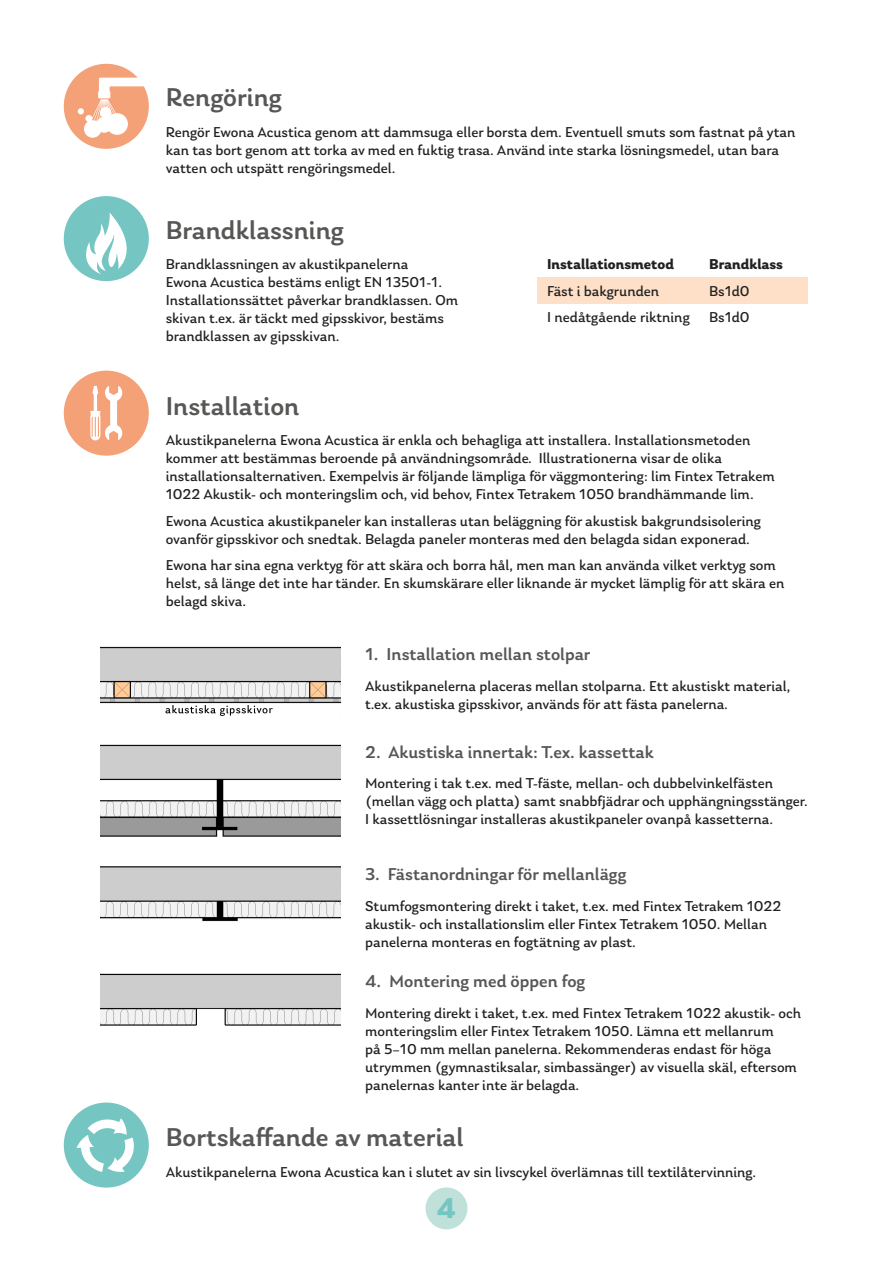
<style>
.page{position:relative;width:893px;height:1263px;background:#fff}
.page>*{position:absolute;margin:0;border:0;box-sizing:border-box;transform-origin:0 0}
.t1{font:700 30px "Laca";color:#75c6c3}
.t2{font:500 27px "Laca";color:#575756}
.t3{font:500 18px "Laca";color:#575756}
.t4{font:15px/18px "Laca";color:#212121}
.t5{font:700 15px "Laca";color:#212121}
</style>
<div class="page">
<div style="left:537px;top:277px;width:271px;height:27px;background:#fde0c7"></div>
<svg style="left:64px;top:196px;width:85px;height:85px"></svg>
<div style="left:425px;top:1187px;width:42px;height:42px;background:#c0e1d9;border-radius:50%"></div>
<img style="left:101px;top:646px;width:240px;height:70px">
<img style="left:101px;top:744px;width:240px;height:93px">
<img style="left:101px;top:866px;width:240px;height:55px">
<img style="left:101px;top:973px;width:240px;height:53px">
<svg style="left:64px;top:371px;width:85px;height:85px"></svg>
<svg style="left:64px;top:1102px;width:85px;height:85px"></svg>
<svg style="left:64px;top:64px;width:85px;height:85px"></svg>
<h2 class="t2" style="left:166px;top:82px;width:118px">Rengöring</h2>
<p class="t4" style="left:166px;top:123px;width:631px">Rengör Ewona Acustica genom att dammsuga eller borsta dem. Eventuell smuts som fastnat på ytan kan tas bort genom att torka av med en fuktig trasa. Använd inte starka lösningsmedel, utan bara vatten och utspätt rengöringsmedel.</p>
<h2 class="t2" style="left:166px;top:214px;width:180px">Brandklassning</h2>
<p class="t4" style="left:166px;top:255px;width:294px">Brandklassningen av akustikpanelerna<br>Ewona Acustica bestäms enligt EN 13501-1.<br>Installationssättet påverkar brandklassen. Om skivan t.ex. är täckt med gipsskivor, bestäms brandklassen av gipsskivan.</p>
<p class="t5" style="left:547px;top:256px;width:128px">Installationsmetod</p>
<p class="t5" style="left:709px;top:256px;width:75px">Brandklass</p>
<p class="t4" style="left:547px;top:282px;width:114px">Fäst i bakgrunden</p>
<p class="t4" style="left:709px;top:282px;width:42px">Bs1d0</p>
<p class="t4" style="left:547px;top:308px;width:144px">I nedåtgående riktning</p>
<p class="t4" style="left:709px;top:308px;width:42px">Bs1d0</p>
<h2 class="t2" style="left:166px;top:390px;width:135px">Installation</h2>
<p class="t4" style="left:166px;top:431px;width:610px">Akustikpanelerna Ewona Acustica är enkla och behagliga att installera. Installationsmetoden kommer att bestämmas beroende på användningsområde. Illustrationerna visar de olika installationsalternativen. Exempelvis är följande lämpliga för väggmontering: lim Fintex Tetrakem 1022 Akustik- och monteringslim och, vid behov, Fintex Tetrakem 1050 brandhämmande lim.</p>
<p class="t4" style="left:166px;top:512px;width:597px">Ewona Acustica akustikpaneler kan installeras utan beläggning för akustisk bakgrundsisolering ovanför gipsskivor och snedtak. Belagda paneler monteras med den belagda sidan exponerad.</p>
<p class="t4" style="left:166px;top:556px;width:620px">Ewona har sina egna verktyg för att skära och borra hål, men man kan använda vilket verktyg som helst, så länge det inte har tänder. En skumskärare eller liknande är mycket lämplig för att skära en belagd skiva.</p>
<p class="t3" style="left:365px;top:643px;width:227px">1. Installation mellan stolpar</p>
<p class="t4" style="left:365px;top:677px;width:427px">Akustikpanelerna placeras mellan stolparna. Ett akustiskt material, t.ex. akustiska gipsskivor, används för att fästa panelerna.</p>
<p class="t3" style="left:365px;top:741px;width:290px">2. Akustiska innertak: T.ex. kassettak</p>
<p class="t4" style="left:365px;top:774px;width:444px">Montering i tak t.ex. med T-fäste, mellan- och dubbelvinkelfästen (mellan vägg och platta) samt snabbfjädrar och upphängningsstänger.<br>I kassettlösningar installeras akustikpaneler ovanpå kassetterna.</p>
<p class="t3" style="left:365px;top:863px;width:263px">3. Fästanordningar för mellanlägg</p>
<p class="t4" style="left:365px;top:896px;width:418px">Stumfogsmontering direkt i taket, t.ex. med Fintex Tetrakem 1022 akustik- och installationslim eller Fintex Tetrakem 1050. Mellan panelerna monteras en fogtätning av plast.</p>
<p class="t3" style="left:365px;top:970px;width:222px">4. Montering med öppen fog</p>
<p class="t4" style="left:365px;top:1003px;width:438px">Montering direkt i taket, t.ex. med Fintex Tetrakem 1022 akustik- och monteringslim eller Fintex Tetrakem 1050. Lämna ett mellanrum<br>på 5–10 mm mellan panelerna. Rekommenderas endast för höga utrymmen (gymnastiksalar, simbassänger) av visuella skäl, eftersom panelernas kanter inte är belagda.</p>
<h2 class="t2" style="left:166px;top:1121px;width:299px">Bortskaffande av material</h2>
<p class="t4" style="left:166px;top:1163px;width:592px">Akustikpanelerna Ewona Acustica kan i slutet av sin livscykel överlämnas till textilåtervinning.</p>
<h1 class="t1" style="left:437px;top:1190px;width:21px">4</h1>
</div>
